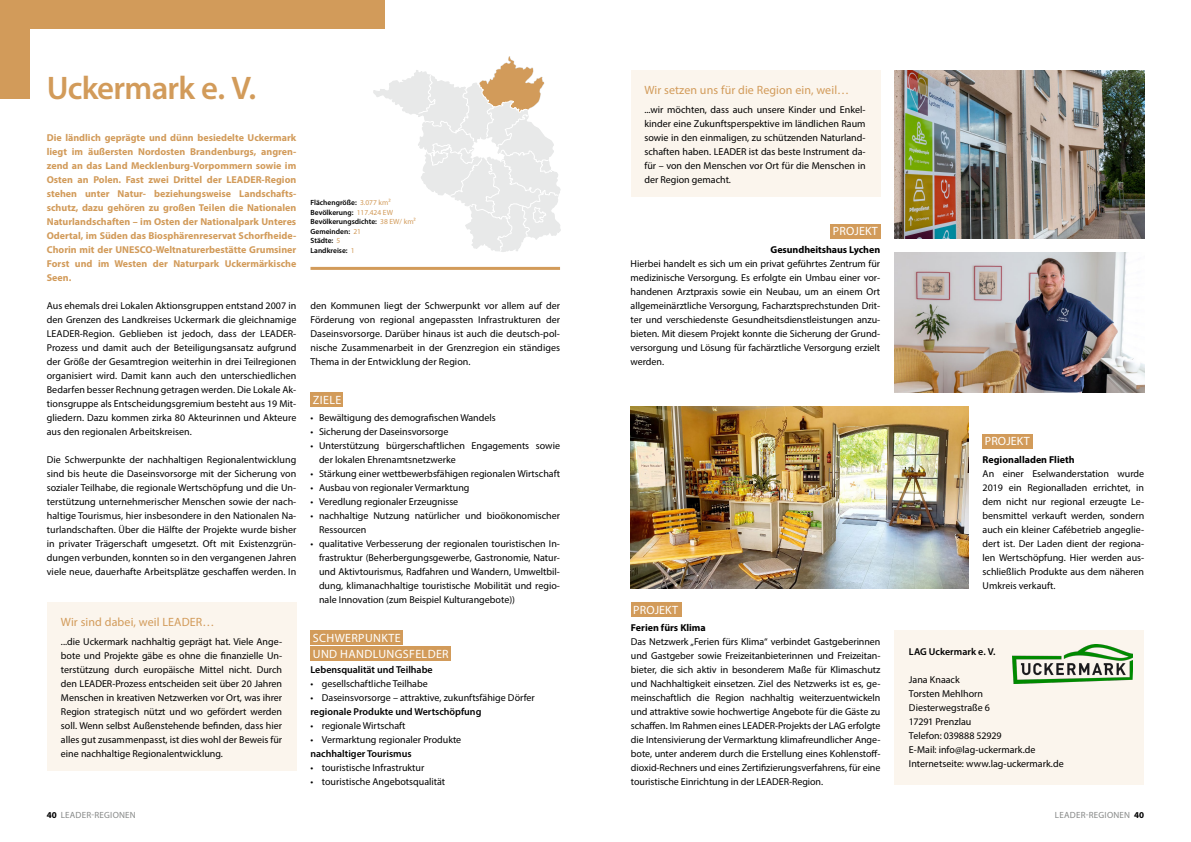
<style>
.page{position:relative;width:1191px;height:842px;background:#fff}
.page>*{position:absolute;margin:0;border:0;box-sizing:border-box;transform-origin:0 0}
.NNL_Headline_A4_100{font:600 32.8px "Myriad Pro";letter-spacing:-.025em;color:#d29b5a}
.t1{font:12px "Myriad Pro";letter-spacing:.01em;color:#d29b5a}
.t2{font:12px "Myriad Pro";letter-spacing:.03em;color:#fff}
.t3{font:12px "Myriad Pro";letter-spacing:.01em;color:#fff}
.Fließ{font:10px/14px "Myriad Pro";color:#000;text-align:justify}
.t4{font:700 10px/14px "Myriad Pro";color:#d29b5a;text-align:justify}
.NNL_Auszeichnung-Urh{font:10px "Myriad Pro";color:#000}
.NNL_Auszeichnung-Urh-2{font:600 10px "Myriad Pro";color:#000}
.t5{font:700 10px "Myriad Pro";color:#000}
.NNL_Bildunterschrift{font:9px "Myriad Pro";letter-spacing:.025em;color:#878988}
.t6{font:600 7.5px "Myriad Pro";color:#000}
.s1{font-weight:400;color:#d29b5a}
.s2{font-weight:700;color:#000}
</style>
<div class="page">
<div style="left:0;top:0;width:385px;height:28px;background:#d29b5a"></div>
<div style="left:0;top:18px;width:29px;height:81px;background:#d29b5a"></div>
<svg style="left:373px;top:56px;width:188px;height:196px"></svg>
<hr style="left:310px;top:267px;width:250px;height:3px;background:#d29b5a">
<div style="left:47px;top:603px;width:249px;height:168px;background:#fbf5ed"></div>
<div style="left:894px;top:631px;width:250px;height:154px;background:#fbf5ed"></div>
<img style="left:1012px;top:645px;width:120px;height:38px">
<div style="left:631px;top:71px;width:249px;height:126px;background:#fbf5ed"></div>
<div style="left:310px;top:393px;width:33px;height:14px;background:#d29b5a"></div>
<div style="left:310px;top:647px;width:141px;height:14px;background:#d29b5a"></div>
<div style="left:310px;top:631px;width:93px;height:14px;background:#d29b5a"></div>
<img style="left:894px;top:71px;width:250px;height:168px">
<div style="left:830px;top:225px;width:50px;height:14px;background:#d29b5a"></div>
<img style="left:631px;top:407px;width:337px;height:182px">
<img style="left:894px;top:253px;width:250px;height:140px">
<div style="left:982px;top:435px;width:51px;height:14px;background:#d29b5a"></div>
<div style="left:631px;top:603px;width:50px;height:14px;background:#d29b5a"></div>
<p class="NNL_Headline_A4_100" style="left:47px;top:67px;width:211px">Uckermark e. V.</p>
<p class="t4" style="left:47px;top:130px;width:251px">Die ländlich geprägte und dünn besiedelte Uckermark liegt im äußersten Nordosten Brandenburgs, angren&shy;zend an das Land Mecklenburg-Vorpommern sowie im Osten an Polen. Fast zwei Drittel der LEADER-Region stehen unter Natur- beziehungsweise Landschafts&shy;schutz, dazu gehören zu großen Teilen die Nationalen Naturlandschaften – im Osten der Nationalpark Unteres Odertal, im Süden das Biosphärenreservat Schorfheide-Chorin mit der UNESCO-Weltnaturerbestätte Grumsiner Forst und im Westen der Naturpark Uckermärkische Seen.</p>
<p class="Fließ" style="left:47px;top:298px;width:251px">Aus ehemals drei Lokalen Aktionsgruppen entstand 2007 in den Grenzen des Landkreises Uckermark die gleichnamige LEADER-Region. Geblieben ist jedoch, dass der LEADER-Prozess und damit auch der Beteiligungsansatz aufgrund der Größe der Gesamtregion weiterhin in drei Teilregionen organisiert wird. Damit kann auch den unterschiedlichen Bedarfen besser Rechnung getragen werden. Die Lokale Ak&shy;tionsgruppe als Entscheidungsgremium besteht aus 19 Mit&shy;gliedern. Dazu kommen zirka 80 Akteurinnen und Akteure aus den regionalen Arbeitskreisen.</p>
<p class="Fließ" style="left:47px;top:452px;width:251px">Die Schwerpunkte der nachhaltigen Regionalentwicklung sind bis heute die Daseinsvorsorge mit der Sicherung von sozialer Teilhabe, die regionale Wertschöpfung und die Un&shy;terstützung unternehmerischer Menschen sowie der nach&shy;haltige Tourismus, hier insbesondere in den Nationalen Na&shy;turlandschaften. Über die Hälfte der Projekte wurde bisher in privater Trägerschaft umgesetzt. Oft mit Existenzgrün&shy;dungen verbunden, konnten so in den vergangenen Jahren viele neue, dauerhafte Arbeitsplätze geschaffen werden. In</p>
<p class="t1" style="left:61px;top:614px;width:155px">Wir sind dabei, weil LEADER…</p>
<p class="Fließ" style="left:61px;top:634px;width:223px">...die Uckermark nachhaltig geprägt hat. Viele Ange&shy;bote und Projekte gäbe es ohne die finanzielle Un&shy;terstützung durch europäische Mittel nicht. Durch den LEADER-Prozess entscheiden seit über 20 Jahren Menschen in kreativen Netzwerken vor Ort, was ihrer Region strategisch nützt und wo gefördert werden soll. Wenn selbst Außenstehende befinden, dass hier alles gut zusammenpasst, ist dies wohl der Beweis für eine nachhaltige Regionalentwicklung.</p>
<p class="t6" style="left:310px;top:198px;width:82px">Flächengröße: <span class="s1">3.077 km²</span></p>
<p class="t6" style="left:310px;top:208px;width:84px">Bevölkerung: <span class="s1">117.424 EW</span></p>
<p class="t6" style="left:310px;top:217px;width:107px">Bevölkerungsdichte: <span class="s1">38 EW/ km²</span></p>
<p class="t6" style="left:310px;top:227px;width:52px">Gemeinden: <span class="s1">21</span></p>
<p class="t6" style="left:310px;top:236px;width:31px">Städte: <span class="s1">5</span></p>
<p class="t6" style="left:310px;top:246px;width:46px">Landkreise: <span class="s1">1</span></p>
<p class="Fließ" style="left:310px;top:298px;width:251px">den Kommunen liegt der Schwerpunkt vor allem auf der Förderung von regional angepassten Infrastrukturen der Daseinsvorsorge. Darüber hinaus ist auch die deutsch-pol&shy;nische Zusammenarbeit in der Grenzregion ein ständiges Thema in der Entwicklung der Region.</p>
<p class="t2" style="left:313px;top:392px;width:30px">ZIELE</p>
<p class="Fließ" style="left:310px;top:410px;width:187px">• Bewältigung des demografischen Wandels</p>
<p class="Fließ" style="left:310px;top:424px;width:139px">• Sicherung der Daseinsvorsorge</p>
<p class="Fließ" style="left:319px;top:438px;width:242px;text-indent:-9px">• Unterstützung bürgerschaftlichen Engagements sowie der lokalen Ehrenamtsnetzwerke</p>
<p class="Fließ" style="left:310px;top:466px;width:251px">• Stärkung einer wettbewerbsfähigen regionalen Wirtschaft</p>
<p class="Fließ" style="left:310px;top:480px;width:160px">• Ausbau von regionaler Vermarktung</p>
<p class="Fließ" style="left:310px;top:494px;width:149px">• Veredlung regionaler Erzeugnisse</p>
<p class="Fließ" style="left:319px;top:508px;width:242px;text-indent:-9px">• nachhaltige Nutzung natürlicher und bioökonomischer<br>Ressourcen</p>
<p class="Fließ" style="left:319px;top:536px;width:242px;text-indent:-9px">• qualitative Verbesserung der regionalen touristischen In&shy;frastruktur (Beherbergungsgewerbe, Gastronomie, Natur&shy;und Aktivtourismus, Radfahren und Wandern, Umweltbil&shy;dung, klimanachhaltige touristische Mobilität und regio&shy;nale Innovation (zum Beispiel Kulturangebote))</p>
<p class="t2" style="left:313px;top:630px;width:89px">SCHWERPUNKTE</p>
<p class="t2" style="left:313px;top:646px;width:137px">UND HANDLUNGSFELDER</p>
<p class="NNL_Auszeichnung-Urh-2" style="left:310px;top:663px;width:124px">Lebensqualität und Teilhabe</p>
<p class="Fließ" style="left:310px;top:676px;width:119px">• gesellschaftliche Teilhabe</p>
<p class="Fließ" style="left:310px;top:690px;width:226px">• Daseinsvorsorge – attraktive, zukunftsfähige Dörfer</p>
<p class="NNL_Auszeichnung-Urh-2" style="left:310px;top:705px;width:172px">regionale Produkte und Wertschöpfung</p>
<p class="Fließ" style="left:310px;top:718px;width:96px">• regionale Wirtschaft</p>
<p class="Fließ" style="left:310px;top:732px;width:152px">• Vermarktung regionaler Produkte</p>
<p class="NNL_Auszeichnung-Urh-2" style="left:310px;top:747px;width:103px">nachhaltiger Tourismus</p>
<p class="Fließ" style="left:310px;top:760px;width:115px">• touristische Infrastruktur</p>
<p class="Fließ" style="left:310px;top:774px;width:136px">• touristische Angebotsqualität</p>
<p class="t1" style="left:644px;top:82px;width:206px">Wir setzen uns für die Region ein, weil…</p>
<p class="Fließ" style="left:644px;top:102px;width:223px">...wir möchten, dass auch unsere Kinder und Enkel&shy;kinder eine Zukunftsperspektive im ländlichen Raum sowie in den einmaligen, zu schützenden Naturland&shy;schaften haben. LEADER ist das beste Instrument da&shy;für – von den Menschen vor Ort für die Menschen in der Region gemacht.</p>
<p class="t3" style="left:833px;top:224px;width:46px">PROJEKT</p>
<p class="t5" style="left:770px;top:243px;width:111px">Gesundheitshaus Lychen</p>
<p class="Fließ" style="left:630px;top:256px;width:251px">Hierbei handelt es sich um ein privat geführtes Zentrum für medizinische Versorgung. Es erfolgte ein Umbau einer vor&shy;handenen Arztpraxis sowie ein Neubau, um an einem Ort allgemeinärztliche Versorgung, Facharztsprechstunden Drit&shy;ter und verschiedenste Gesundheitsdienstleistungen anzu&shy;bieten. Mit diesem Projekt konnte die Sicherung der Grund&shy;versorgung und Lösung für fachärztliche Versorgung erzielt werden.</p>
<p class="t3" style="left:633px;top:602px;width:46px">PROJEKT</p>
<p class="t5" style="left:631px;top:621px;width:76px">Ferien fürs Klima</p>
<p class="Fließ" style="left:631px;top:634px;width:251px">Das Netzwerk „Ferien fürs Klima“ verbindet Gastgeberinnen und Gastgeber sowie Freizeitanbieterinnen und Freizeitan&shy;bieter, die sich aktiv in besonderem Maße für Klimaschutz und Nachhaltigkeit einsetzen. Ziel des Netzwerks ist es, ge&shy;meinschaftlich die Region nachhaltig weiterzuentwickeln und attraktive sowie hochwertige Angebote für die Gäste zu schaffen. Im Rahmen eines LEADER-Projekts der LAG erfolgte die Intensivierung der Vermarktung klimafreundlicher Ange&shy;bote, unter anderem durch die Erstellung eines Kohlenstoff&shy;dioxid-Rechners und eines Zertifizierungsverfahrens, für eine touristische Einrichtung in der LEADER-Region.</p>
<p class="t3" style="left:984px;top:434px;width:46px">PROJEKT</p>
<p class="t5" style="left:982px;top:453px;width:94px">Regionalladen Flieth</p>
<p class="Fließ" style="left:982px;top:466px;width:163px">An einer Eselwanderstation wurde 2019 ein Regionalladen errichtet, in dem nicht nur regional erzeugte Le&shy;bensmittel verkauft werden, sondern auch ein kleiner Cafébetrieb angeglie&shy;dert ist. Der Laden dient der regiona&shy;len Wertschöpfung. Hier werden aus&shy;schließlich Produkte aus dem näheren Umkreis verkauft.</p>
<p class="NNL_Auszeichnung-Urh-2" style="left:909px;top:646px;width:88px">LAG Uckermark e. V.</p>
<p class="NNL_Auszeichnung-Urh" style="left:909px;top:674px;width:52px">Jana Knaack</p>
<p class="NNL_Auszeichnung-Urh" style="left:909px;top:688px;width:76px">Torsten Mehlhorn</p>
<p class="NNL_Auszeichnung-Urh" style="left:909px;top:702px;width:83px">Diesterwegstraße 6</p>
<p class="NNL_Auszeichnung-Urh" style="left:909px;top:716px;width:64px">17291 Prenzlau</p>
<p class="NNL_Auszeichnung-Urh" style="left:909px;top:730px;width:94px">Telefon: 039888 52929</p>
<p class="NNL_Auszeichnung-Urh" style="left:909px;top:744px;width:128px">E-Mail: info@lag-uckermark.de</p>
<p class="NNL_Auszeichnung-Urh" style="left:909px;top:758px;width:156px">Internetseite: www.lag-uckermark.de</p>
<p class="NNL_Bildunterschrift" style="left:47px;top:809px;width:91px"><span class="s2">40</span> LEADER-REGIONEN</p>
<p class="NNL_Bildunterschrift" style="left:1055px;top:809px;width:91px">LEADER-REGIONEN <span class="s2">40</span></p>
</div>
